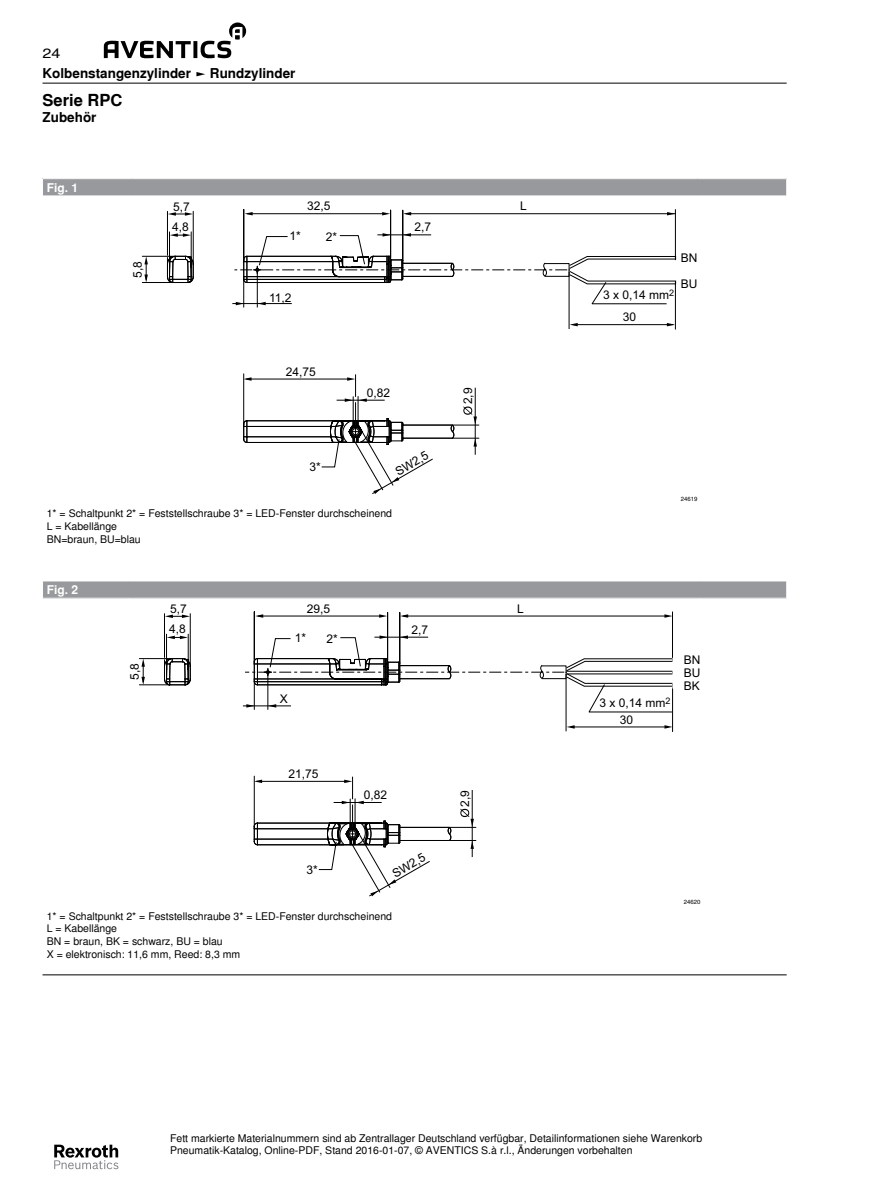
<style>
.page{position:relative;width:893px;height:1191px;background:#fff}
.page>*{position:absolute;margin:0;border:0;box-sizing:border-box;transform-origin:0 0}
.t1{font:700 16.5px "Nimbus Sans Global";color:#000}
.t2{font:700 13.5px "Nimbus Sans Global";color:#000}
.t3{font:13.5px "Nimbus Sans Global";color:#000;scale:1.2 1}
.t4{font:12px/12.8px "Arial";color:#000}
.t5{font:700 12px "Nimbus Sans Global";color:#fff}
.t6{font:10.5px/12.6px "Nimbus Sans Global";color:#000}
.t7{font:6px "Nimbus Sans Global";color:#000}
</style>
<div class="page">
<svg style="left:104px;top:23px;width:142px;height:35px"></svg>
<svg style="left:54px;top:1144px;width:64px;height:25px"></svg>
<hr style="left:43px;top:83px;width:744px;height:1px;background:#000">
<div style="left:43px;top:179px;width:744px;height:17px;background:#97999c"></div>
<svg style="left:786px;top:179px;width:1px;height:17px"></svg>
<hr style="left:675px;top:209px;width:1px;height:51px;background:#000">
<svg style="left:144px;top:257px;width:4px;height:25px"></svg>
<hr style="left:191px;top:232px;width:1px;height:45px;background:#000">
<hr style="left:169px;top:232px;width:1px;height:45px;background:#000">
<hr style="left:142px;top:256px;width:33px;height:1px;background:#000">
<hr style="left:142px;top:282px;width:31px;height:1px;background:#000">
<svg style="left:167px;top:255px;width:27px;height:28px"></svg>
<hr style="left:167px;top:211px;width:1px;height:44px;background:#000">
<hr style="left:193px;top:211px;width:1px;height:53px;background:#000">
<hr style="left:243px;top:209px;width:1px;height:53px;background:#000">
<hr style="left:390px;top:210px;width:1px;height:48px;background:#000">
<hr style="left:402px;top:210px;width:1px;height:51px;background:#000">
<svg style="left:170px;top:233px;width:21px;height:4px"></svg>
<svg style="left:168px;top:212px;width:25px;height:4px"></svg>
<hr style="left:247px;top:213px;width:138px;height:1px;background:#000">
<svg style="left:382px;top:212px;width:8px;height:3px"></svg>
<svg style="left:245px;top:212px;width:8px;height:3px"></svg>
<hr style="left:406px;top:213px;width:269px;height:1px;background:#000">
<svg style="left:667px;top:212px;width:8px;height:3px"></svg>
<svg style="left:403px;top:212px;width:8px;height:3px"></svg>
<svg style="left:232px;top:233px;width:444px;height:261px"></svg>
<div style="left:43px;top:581px;width:744px;height:17px;background:#97999c"></div>
<svg style="left:786px;top:581px;width:1px;height:17px"></svg>
<hr style="left:672px;top:611px;width:1px;height:50px;background:#000">
<svg style="left:141px;top:659px;width:4px;height:25px"></svg>
<hr style="left:188px;top:634px;width:1px;height:45px;background:#000">
<hr style="left:166px;top:634px;width:1px;height:45px;background:#000">
<hr style="left:139px;top:658px;width:33px;height:1px;background:#000">
<hr style="left:139px;top:684px;width:31px;height:1px;background:#000">
<svg style="left:164px;top:658px;width:27px;height:27px"></svg>
<hr style="left:164px;top:613px;width:1px;height:44px;background:#000">
<hr style="left:190px;top:613px;width:1px;height:54px;background:#000">
<hr style="left:254px;top:612px;width:1px;height:52px;background:#000">
<hr style="left:387px;top:612px;width:1px;height:48px;background:#000">
<hr style="left:399px;top:612px;width:1px;height:51px;background:#000">
<svg style="left:167px;top:635px;width:21px;height:4px"></svg>
<svg style="left:165px;top:614px;width:25px;height:4px"></svg>
<hr style="left:258px;top:616px;width:124px;height:1px;background:#000">
<svg style="left:379px;top:614px;width:8px;height:4px"></svg>
<svg style="left:255px;top:614px;width:8px;height:4px"></svg>
<hr style="left:403px;top:616px;width:265px;height:1px;background:#000">
<svg style="left:664px;top:614px;width:8px;height:4px"></svg>
<svg style="left:400px;top:614px;width:8px;height:4px"></svg>
<svg style="left:243px;top:635px;width:431px;height:261px"></svg>
<div style="left:673px;top:658px;width:9px;height:30px;background:#fff"></div>
<hr style="left:43px;top:974px;width:744px;height:1px;background:#000">
<p class="t3" style="left:43px;top:43px;width:17px">24</p>
<p class="t2" style="left:43px;top:63px;width:254px">Kolbenstangenzylinder ► Rundzylinder</p>
<h1 class="t1" style="left:43px;top:87px;width:81px">Serie RPC</h1>
<p class="t2" style="left:43px;top:107px;width:55px">Zubehör</p>
<p class="t5" style="left:47px;top:178px;width:33px">Fig. 1</p>
<p class="t4" style="left:173px;top:200px;width:18px">5,7</p>
<p class="t4" style="left:172px;top:220px;width:18px">4,8</p>
<p class="t4" style="left:307px;top:200px;width:25px">32,5</p>
<p class="t4" style="left:520px;top:200px;width:8px">L</p>
<p class="t4" style="left:290px;top:229px;width:13px">1*</p>
<p class="t4" style="left:326px;top:230px;width:13px">2*</p>
<p class="t4" style="left:414px;top:221px;width:18px">2,7</p>
<p class="t4" style="left:131px;top:278px;width:18px;rotate:-90deg">5,8</p>
<p class="t4" style="left:681px;top:245px;width:18px;line-height:26px">BN<br>BU</p>
<p class="t4" style="left:603px;top:289px;width:73px">3 x 0,14 mm<sup>2</sup></p>
<p class="t4" style="left:269px;top:291px;width:24px">11,2</p>
<p class="t4" style="left:286px;top:365px;width:32px">24,75</p>
<p class="t4" style="left:309px;top:461px;width:13px">3*</p>
<p class="t4" style="left:367px;top:386px;width:25px">0,82</p>
<p class="t4" style="left:393px;top:466px;width:38px;rotate:-30deg">SW2,5</p>
<p class="t4" style="left:462px;top:404px;width:18px;rotate:-90deg">2,9</p>
<p class="t4" style="left:623px;top:311px;width:15px">30</p>
<p class="t7" style="left:681px;top:494px;width:18px">24619</p>
<p class="t6" style="left:47px;top:507px;width:347px">1* = Schaltpunkt 2* = Feststellschraube 3* = LED-Fenster durchscheinend<br>L = Kabellänge<br>BN=braun, BU=blau</p>
<p class="t5" style="left:47px;top:580px;width:33px">Fig. 2</p>
<p class="t4" style="left:170px;top:602px;width:18px">5,7</p>
<p class="t4" style="left:169px;top:622px;width:18px">4,8</p>
<p class="t4" style="left:307px;top:602px;width:25px">29,5</p>
<p class="t4" style="left:517px;top:602px;width:8px">L</p>
<p class="t4" style="left:295px;top:631px;width:13px">1*</p>
<p class="t4" style="left:326px;top:632px;width:13px">2*</p>
<p class="t4" style="left:411px;top:623px;width:18px">2,7</p>
<p class="t4" style="left:128px;top:680px;width:18px;rotate:-90deg">5,8</p>
<p class="t4" style="left:684px;top:654px;width:18px;text-align:justify">BN BU BK</p>
<p class="t4" style="left:280px;top:692px;width:10px">X</p>
<p class="t4" style="left:289px;top:767px;width:32px">21,75</p>
<p class="t4" style="left:306px;top:863px;width:13px">3*</p>
<p class="t4" style="left:364px;top:788px;width:25px">0,82</p>
<p class="t4" style="left:390px;top:869px;width:38px;rotate:-30deg">SW2,5</p>
<p class="t4" style="left:459px;top:806px;width:18px;rotate:-90deg">2,9</p>
<p class="t4" style="left:599px;top:697px;width:73px">3 x 0,14 mm<sup>2</sup></p>
<p class="t4" style="left:620px;top:713px;width:15px">30</p>
<p class="t7" style="left:684px;top:897px;width:18px">24620</p>
<p class="t6" style="left:47px;top:909px;width:347px">1* = Schaltpunkt 2* = Feststellschraube 3* = LED-Fenster durchscheinend L = Kabellänge<br>BN = braun, BK = schwarz, BU = blau<br>X = elektronisch: 11,6 mm, Reed: 8,3 mm</p>
<p class="t6" style="left:170px;top:1131px;width:534px">Fett markierte Materialnummern sind ab Zentrallager Deutschland verfügbar, Detailinformationen siehe Warenkorb<br>Pneumatik-Katalog, Online-PDF, Stand 2016-01-07, © AVENTICS S.à r.l., Änderungen vorbehalten</p>
</div>
